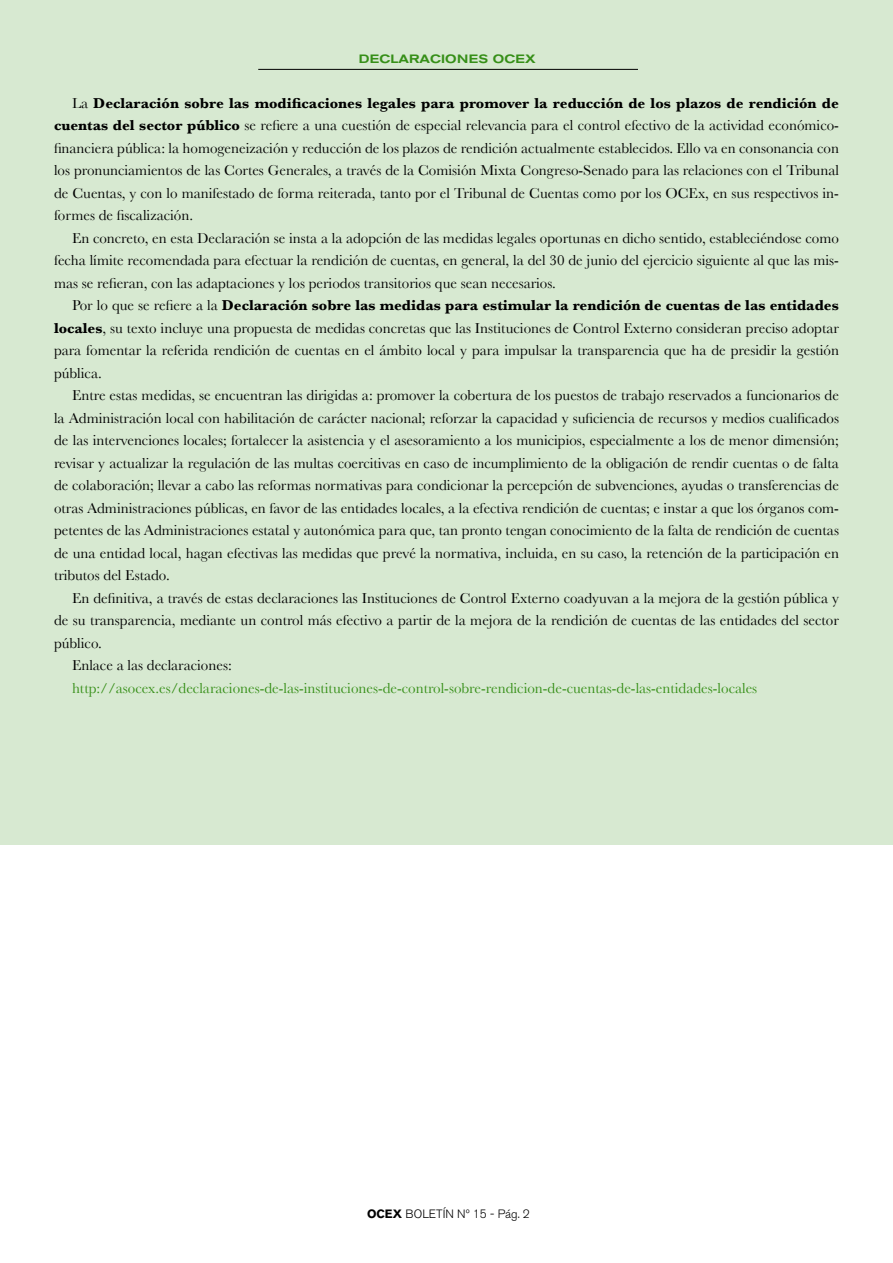
<style>
.page{position:relative;width:893px;height:1263px;background:#fff}
.page>*{position:absolute;margin:0;border:0;box-sizing:border-box;transform-origin:0 0}
.t1{font:15px/22.5px "Baskerville";color:#000;text-align:justify}
.t2{font:15px "Baskerville";color:#368f18}
.t3{font:300 12px "Akzidenz Grotesk BE";color:#000}
.t4{font:500 expanded 12px "Akzidenz Grotesk BE";letter-spacing:.02em;color:#368f18}
.s1{font-weight:700}
</style>
<div class="page">
<div style="left:0;top:0;width:893px;height:845px;background:#d7e9d1"></div>
<hr style="left:258px;top:69px;width:380px;height:1px;background:#000">
<p class="t4" style="left:359px;top:52px;width:179px">DECLARACIONES OCEX</p>
<p class="t1" style="left:54px;top:91px;width:786px;text-indent:18px">La <span class="s1">Declaración sobre las modificaciones legales para promover la reducción de los plazos de rendición de cuentas del sector público</span> se refiere a una cuestión de especial relevancia para el control efectivo de la actividad económico&shy;financiera pública: la homogeneización y reducción de los plazos de rendición actualmente establecidos. Ello va en consonancia con los pronunciamientos de las Cortes Generales, a través de la Comisión Mixta Congreso-Senado para las relaciones con el Tribunal de Cuentas, y con lo manifestado de forma reiterada, tanto por el Tribunal de Cuentas como por los OCEx, en sus respectivos in&shy;formes de fiscalización.</p>
<p class="t1" style="left:54px;top:226px;width:786px;text-indent:18px">En concreto, en esta Declaración se insta a la adopción de las medidas legales oportunas en dicho sentido, estableciéndose como fecha límite recomendada para efectuar la rendición de cuentas, en general, la del 30 de junio del ejercicio siguiente al que las mis&shy;mas se refieran, con las adaptaciones y los periodos transitorios que sean necesarios.</p>
<p class="t1" style="left:54px;top:294px;width:786px;text-indent:18px">Por lo que se refiere a la <span class="s1">Declaración sobre las medidas para estimular la rendición de cuentas de las entidades locales</span>, su texto incluye una propuesta de medidas concretas que las Instituciones de Control Externo consideran preciso adoptar para fomentar la referida rendición de cuentas en el ámbito local y para impulsar la transparencia que ha de presidir la gestión pública.</p>
<p class="t1" style="left:54px;top:384px;width:786px;text-indent:18px">Entre estas medidas, se encuentran las dirigidas a: promover la cobertura de los puestos de trabajo reservados a funcionarios de la Administración local con habilitación de carácter nacional; reforzar la capacidad y suficiencia de recursos y medios cualificados de las intervenciones locales; fortalecer la asistencia y el asesoramiento a los municipios, especialmente a los de menor dimensión; revisar y actualizar la regulación de las multas coercitivas en caso de incumplimiento de la obligación de rendir cuentas o de falta de colaboración; llevar a cabo las reformas normativas para condicionar la percepción de subvenciones, ayudas o transferencias de otras Administraciones públicas, en favor de las entidades locales, a la efectiva rendición de cuentas; e instar a que los órganos com&shy;petentes de las Administraciones estatal y autonómica para que, tan pronto tengan conocimiento de la falta de rendición de cuentas de una entidad local, hagan efectivas las medidas que prevé la normativa, incluida, en su caso, la retención de la participación en tributos del Estado.</p>
<p class="t1" style="left:72px;top:586px;width:768px">En definitiva, a través de estas declaraciones las Instituciones de Control Externo coadyuvan a la mejora de la gestión pública y</p>
<p class="t1" style="left:54px;top:609px;width:786px">de su transparencia, mediante un control más efectivo a partir de la mejora de la rendición de cuentas de las entidades del sector</p>
<p class="t1" style="left:54px;top:631px;width:50px">público.</p>
<p class="t1" style="left:72px;top:654px;width:161px">Enlace a las declaraciones:</p>
<p class="t2" style="left:72px;top:679px;width:687px">http://asocex.es/declaraciones-de-las-instituciones-de-control-sobre-rendicion-de-cuentas-de-las-entidades-locales</p>
<p class="t3" style="left:367px;top:1207px;width:164px"><span class="s1">OCEX</span> BOLETÍN Nº 15 - Pág. 2</p>
</div>
